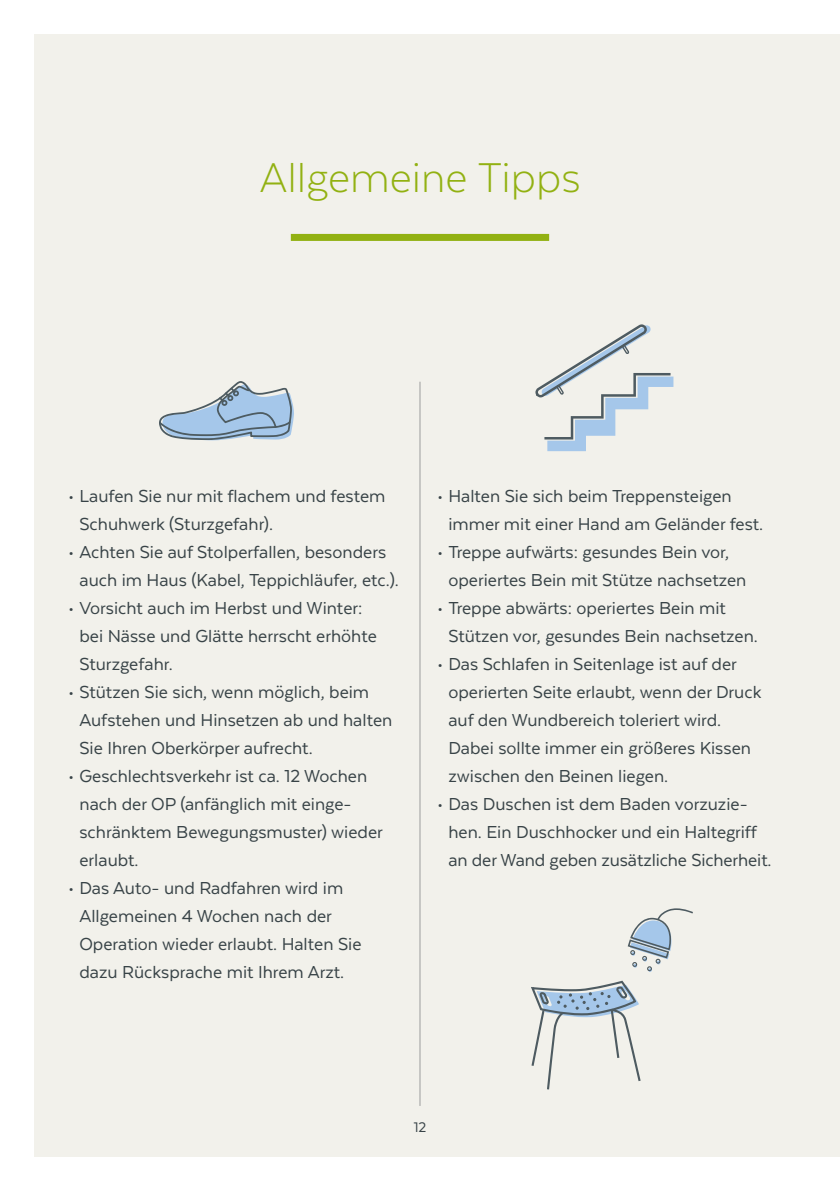
<style>
.page{position:relative;width:840px;height:1191px;background:#fff}
.page>*{position:absolute;margin:0;border:0;box-sizing:border-box;transform-origin:0 0}
.t1{font:300 48px "Texta";color:#92b112}
.t2{font:20px/28px "Texta";color:#384347}
.t3{font:16px "Texta";color:#384347}
</style>
<div class="page">
<div style="left:34px;top:34px;width:805px;height:1123px;background:#f2f1eb"></div>
<hr style="left:419px;top:382px;width:1px;height:724px;background:#9c9d9d">
<svg style="left:627px;top:908px;width:65px;height:64px"></svg>
<svg style="left:531px;top:980px;width:109px;height:109px"></svg>
<div style="left:291px;top:234px;width:258px;height:7px;background:#92b112"></div>
<svg style="left:159px;top:381px;width:135px;height:59px"></svg>
<svg style="left:535px;top:324px;width:138px;height:127px"></svg>
<h1 class="t1" style="left:259px;top:153px;width:322px">Allgemeine Tipps</h1>
<p class="t2" style="left:79px;top:482px;width:307px;text-indent:-11px">• Laufen Sie nur mit flachem und festem<br>Schuhwerk (Sturzgefahr).</p>
<p class="t2" style="left:79px;top:538px;width:321px;text-indent:-11px">• Achten Sie auf Stolperfallen, besonders auch im Haus (Kabel, Teppichläufer, etc.).</p>
<p class="t2" style="left:79px;top:594px;width:299px;text-indent:-11px">• Vorsicht auch im Herbst und Winter: bei Nässe und Glätte herrscht erhöhte<br>Sturzgefahr.</p>
<p class="t2" style="left:79px;top:678px;width:314px;text-indent:-11px">• Stützen Sie sich, wenn möglich, beim<br>Aufstehen und Hinsetzen ab und halten<br>Sie Ihren Oberkörper aufrecht.</p>
<p class="t2" style="left:79px;top:762px;width:305px;text-indent:-11px">• Geschlechtsverkehr ist ca. 12 Wochen nach der OP (anfänglich mit einge&shy;schränktem Bewegungsmuster) wieder erlaubt.</p>
<p class="t2" style="left:79px;top:874px;width:283px;text-indent:-11px">• Das Auto- und Radfahren wird im Allgemeinen 4 Wochen nach der Operation wieder erlaubt. Halten Sie dazu Rücksprache mit Ihrem Arzt.</p>
<p class="t2" style="left:448px;top:482px;width:316px;text-indent:-11px">• Halten Sie sich beim Treppensteigen immer mit einer Hand am Geländer fest.</p>
<p class="t2" style="left:448px;top:538px;width:299px;text-indent:-11px">• Treppe aufwärts: gesundes Bein vor, operiertes Bein mit Stütze nachsetzen</p>
<p class="t2" style="left:448px;top:594px;width:311px;text-indent:-11px">• Treppe abwärts: operiertes Bein mit<br>Stützen vor, gesundes Bein nachsetzen.</p>
<p class="t2" style="left:448px;top:650px;width:314px;text-indent:-11px">• Das Schlafen in Seitenlage ist auf der operierten Seite erlaubt, wenn der Druck auf den Wundbereich toleriert wird.<br>Dabei sollte immer ein größeres Kissen zwischen den Beinen liegen.</p>
<p class="t2" style="left:448px;top:790px;width:324px;text-indent:-11px">• Das Duschen ist dem Baden vorzuzie&shy;hen. Ein Duschhocker und ein Haltegriff an der Wand geben zusätzliche Sicherheit.</p>
<p class="t3" style="left:413px;top:1119px;width:14px">12</p>
</div>
